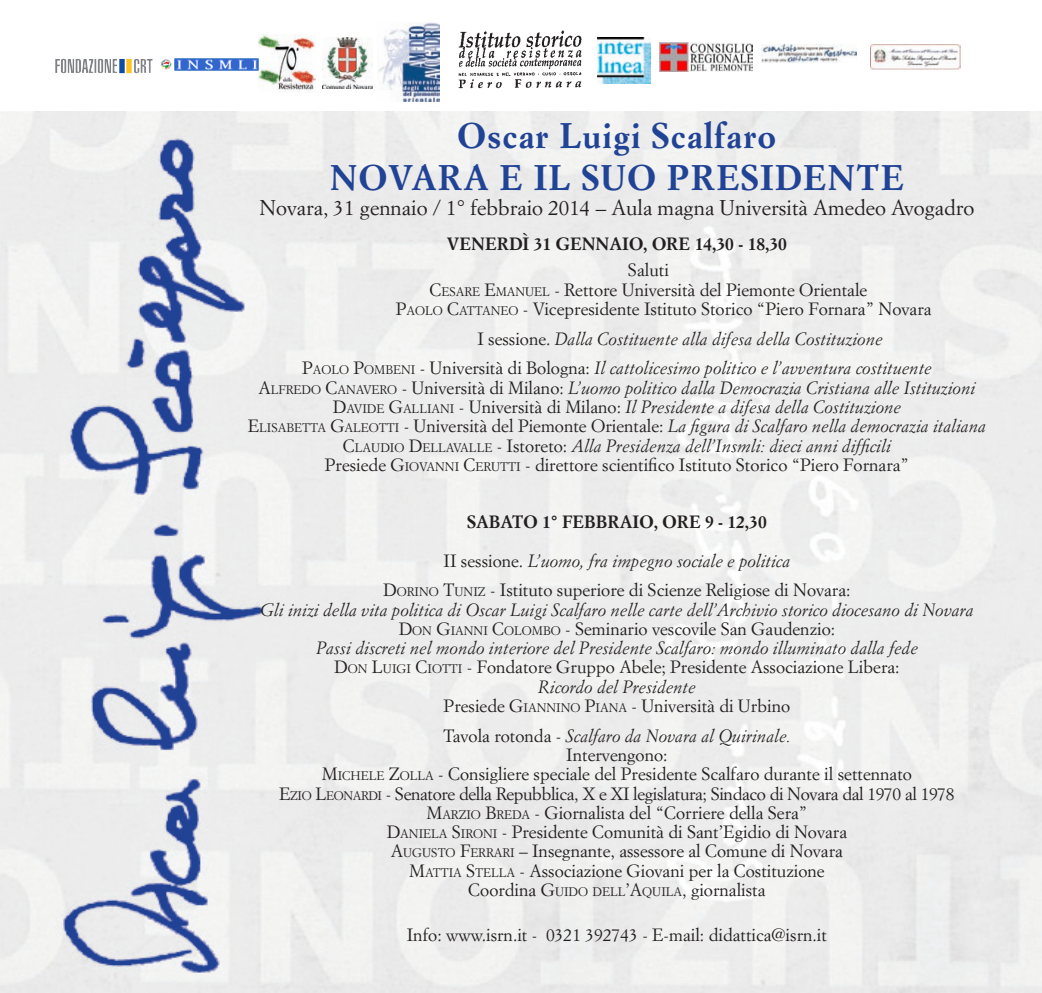
<style>
.page{position:relative;width:1042px;height:993px;background:#fff}
.page>*{position:absolute;margin:0;border:0;box-sizing:border-box;transform-origin:0 0}
.Normale{font:700 35px "Simoncini Garamond";letter-spacing:.03em;color:#214395}
.Normale-2{font:21px "Simoncini Garamond";color:#231f20}
.Normale-3{font:17.5px "Simoncini Garamond";color:#231f20}
.Normale-4{font:italic 17.5px "Simoncini Garamond";color:#231f20}
.Normale-5{font:17.5px "Simoncini Garamond";letter-spacing:-.02em;color:#231f20}
.Normale-6{font:700 17.5px "Simoncini Garamond";color:#231f20}
.s1{font-style:inherit}
.s2{font-size:12.25px}
.s3{font-style:normal}
.s4{font-style:normal;font-size:12.25px}
</style>
<div class="page">
<img style="left:0;top:112px;width:1042px;height:880px">
<img style="left:378px;top:22px;width:61px;height:79px">
<img style="left:322px;top:37px;width:50px;height:52px">
<img style="left:458px;top:30px;width:124px;height:59px">
<img style="left:258px;top:35px;width:58px;height:56px">
<img style="left:761px;top:44px;width:95px;height:18px">
<img style="left:660px;top:43px;width:92px;height:28px">
<img style="left:161px;top:59px;width:97px;height:12px">
<img style="left:597px;top:37px;width:54px;height:46px">
<img style="left:61px;top:59px;width:39px;height:14px">
<img style="left:870px;top:44px;width:90px;height:26px">
<p class="Normale" style="left:457px;top:113px;width:320px">Oscar Luigi Scalfaro</p>
<p class="Normale" style="left:330px;top:155px;width:576px">NOVARA E IL SUO PRESIDENTE</p>
<p class="Normale-2" style="left:259px;top:195px;width:716px">Novara, 31 gennaio / 1° febbraio 2014 – Aula magna Università Amedeo Avogadro</p>
<p class="Normale-6" style="left:447px;top:233px;width:342px">VENERDÌ 31 GENNAIO, ORE 14,30 - 18,30</p>
<p class="Normale-3" style="left:628px;top:259px;width:42px">Saluti</p>
<p class="Normale-3" style="left:429px;top:279px;width:439px"><span class="s1">C</span><span class="s2">ESARE</span> <span class="s1">E</span><span class="s2">MANUEL</span> - Rettore Università del Piemonte Orientale</p>
<p class="Normale-3" style="left:396px;top:298px;width:537px"><span class="s1">P</span><span class="s2">AOLO</span> <span class="s1">C</span><span class="s2">ATTANEO</span> - Vicepresidente Istituto Storico “Piero Fornara” Novara</p>
<p class="Normale-4" style="left:477px;top:328px;width:407px"><span class="s3">I sessione.</span> Dalla Costituente alla difesa della Costituzione</p>
<p class="Normale-4" style="left:302px;top:358px;width:631px"><span class="s3">P</span><span class="s4">AOLO</span> <span class="s3">P</span><span class="s4">OMBENI</span> <span class="s3">- Università di Bologna:</span> Il cattolicesimo politico e l’avventura costituente</p>
<p class="Normale-4" style="left:258px;top:377px;width:718px"><span class="s3">A</span><span class="s4">LFREDO</span> <span class="s3">C</span><span class="s4">ANAVERO</span> <span class="s3">- Università di Milano:</span> L’uomo politico dalla Democrazia Cristiana alle Istituzioni</p>
<p class="Normale-4" style="left:333px;top:396px;width:570px"><span class="s3">D</span><span class="s4">AVIDE</span> <span class="s3">G</span><span class="s4">ALLIANI</span> <span class="s3">- Università di Milano:</span> Il Presidente a difesa della Costituzione</p>
<p class="Normale-4" style="left:248px;top:415px;width:739px"><span class="s3">E</span><span class="s4">LISABETTA</span> <span class="s3">G</span><span class="s4">ALEOTTI</span> <span class="s3">- Università del Piemonte Orientale:</span> La figura di Scalfaro nella democrazia italiana</p>
<p class="Normale-4" style="left:343px;top:435px;width:549px"><span class="s3">C</span><span class="s4">LAUDIO</span> <span class="s3">D</span><span class="s4">ELLAVALLE</span> <span class="s3">- Istoreto:</span> Alla Presidenza dell’Insmli: dieci anni difficili</p>
<p class="Normale-3" style="left:325px;top:454px;width:585px">Presiede <span class="s1">G</span><span class="s2">IOVANNI</span> <span class="s1">C</span><span class="s2">ERUTTI</span> - direttore scientifico Istituto Storico “Piero Fornara”</p>
<p class="Normale-6" style="left:467px;top:510px;width:301px">SABATO 1° FEBBRAIO, ORE 9 - 12,30</p>
<p class="Normale-4" style="left:444px;top:549px;width:348px"><span class="s3">II sessione.</span> L’uomo, fra impegno sociale e politica</p>
<p class="Normale-3" style="left:383px;top:579px;width:469px"><span class="s1">D</span><span class="s2">ORINO</span> <span class="s1">T</span><span class="s2">UNIZ</span> - Istituto superiore di Scienze Religiose di Novara:</p>
<p class="Normale-4" style="left:260px;top:598px;width:715px">Gli inizi della vita politica di Oscar Luigi Scalfaro nelle carte dell’Archivio storico diocesano di Novara</p>
<p class="Normale-3" style="left:399px;top:617px;width:438px"><span class="s1">D</span><span class="s2">ON</span> <span class="s1">G</span><span class="s2">IANNI</span> <span class="s1">C</span><span class="s2">OLOMBO</span> - Seminario vescovile San Gaudenzio:</p>
<p class="Normale-4" style="left:316px;top:637px;width:603px">Passi discreti nel mondo interiore del Presidente Scalfaro: mondo illuminato dalla fede</p>
<p class="Normale-3" style="left:334px;top:656px;width:567px"><span class="s1">D</span><span class="s2">ON</span> <span class="s1">L</span><span class="s2">UIGI</span> <span class="s1">C</span><span class="s2">IOTTI</span> - Fondatore Gruppo Abele; Presidente Associazione Libera:</p>
<p class="Normale-4" style="left:538px;top:675px;width:159px">Ricordo del Presidente</p>
<p class="Normale-3" style="left:444px;top:694px;width:348px">Presiede <span class="s1">G</span><span class="s2">IANNINO</span> <span class="s1">P</span><span class="s2">IANA</span> <span class="s1">-</span> Università di Urbino</p>
<p class="Normale-4" style="left:443px;top:724px;width:349px"><span class="s3">Tavola rotonda -</span> Scalfaro da Novara al Quirinale.</p>
<p class="Normale-3" style="left:566px;top:743px;width:103px">Intervengono:</p>
<p class="Normale-3" style="left:322px;top:763px;width:592px"><span class="s1">M</span><span class="s2">ICHELE</span> <span class="s1">Z</span><span class="s2">OLLA</span> - Consigliere speciale del Presidente Scalfaro durante il settennato</p>
<p class="Normale-5" style="left:279px;top:782px;width:677px"><span class="s1">E</span><span class="s2">ZIO</span> <span class="s1">L</span><span class="s2">EONARDI</span> - Senatore della Repubblica, X e XI legislatura; Sindaco di Novara dal 1970 al 1978</p>
<p class="Normale-3" style="left:426px;top:801px;width:382px"><span class="s1">M</span><span class="s2">ARZIO</span> <span class="s1">B</span><span class="s2">REDA</span> - Giornalista del “Corriere della Sera”</p>
<p class="Normale-3" style="left:387px;top:820px;width:462px"><span class="s1">D</span><span class="s2">ANIELA</span> <span class="s1">S</span><span class="s2">IRONI</span> - Presidente Comunità di Sant’Egidio di Novara</p>
<p class="Normale-3" style="left:391px;top:840px;width:454px"><span class="s1">A</span><span class="s2">UGUSTO</span> <span class="s1">F</span><span class="s2">ERRARI</span> – Insegnante, assessore al Comune di Novara</p>
<p class="Normale-3" style="left:409px;top:859px;width:417px"><span class="s1">M</span><span class="s2">ATTIA</span> <span class="s1">S</span><span class="s2">TELLA</span> - Associazione Giovani per la Costituzione</p>
<p class="Normale-3" style="left:468px;top:878px;width:299px">Coordina <span class="s1">G</span><span class="s2">UIDO DELL</span><span class="s1">’A</span><span class="s2">QUILA</span>, giornalista</p>
<p class="Normale-3" style="left:407px;top:924px;width:422px">Info: www.isrn.it - 0321 392743 - E-mail: didattica@isrn.it</p>
</div>
